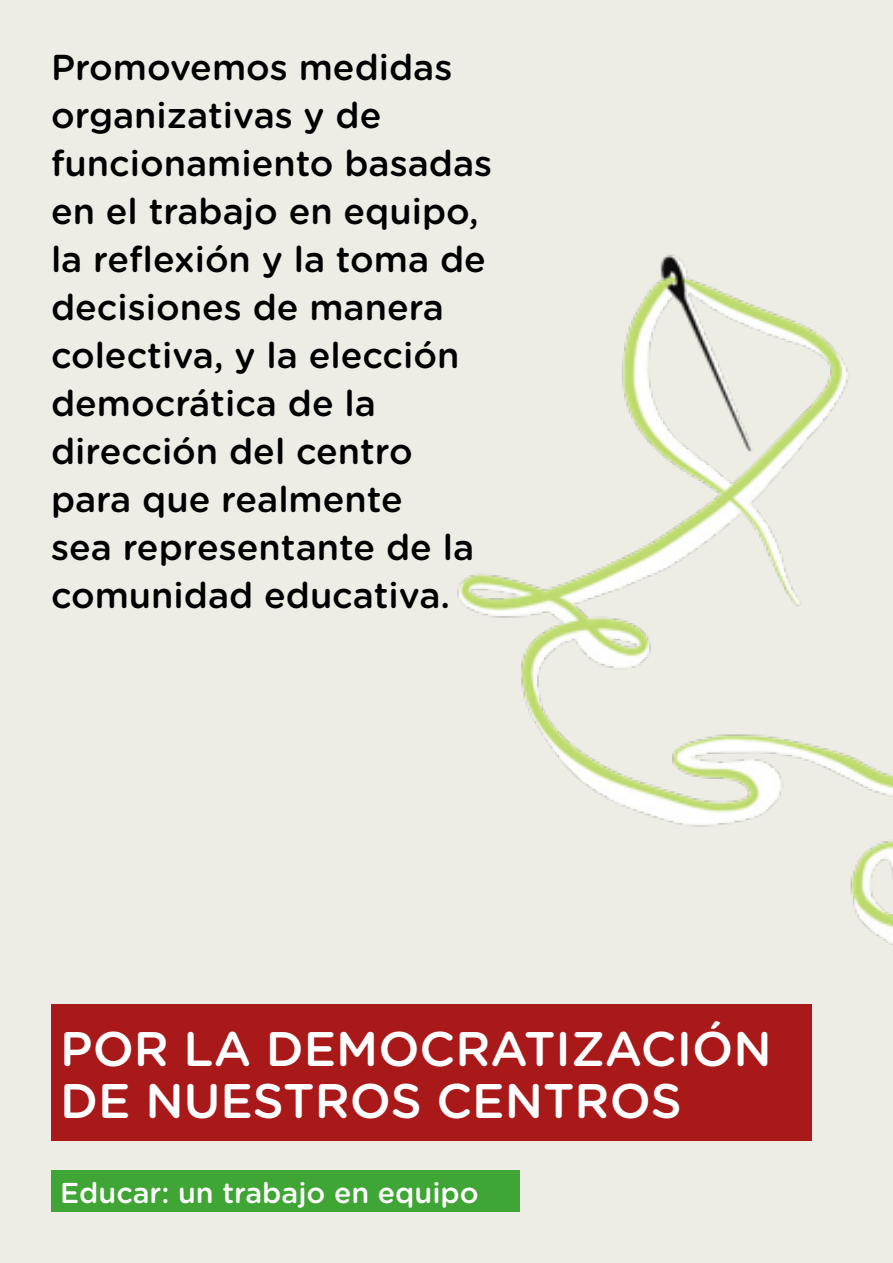
<style>
.page{position:relative;width:893px;height:1263px;background:#edede6}
.page>*{position:absolute;margin:0;border:0;box-sizing:border-box;transform-origin:0 0}
.t1{font:500 48.6px/52.2px "Gotham Rounded";color:#fff}
.t2{font:500 36px/48px "Gotham Rounded";color:#000}
.t3{font:500 28.8px "Gotham Rounded";color:#fff}
</style>
<div class="page">
<img style="left:457px;top:254px;width:436px;height:691px">
<div style="left:51px;top:1170px;width:468px;height:42px;background:#3fa535"></div>
<div style="left:51px;top:1004px;width:761px;height:137px;background:#aa191a"></div>
<p class="t2" style="left:51px;top:42px;width:443px">Promovemos medidas organizativas y de funcionamiento basadas en el trabajo en equipo, la reflexión y la toma de decisiones de manera colectiva, y la elección democrática de la dirección del centro para que realmente<br>sea representante de la comunidad educativa.</p>
<h1 class="t1" style="left:60px;top:1021px;width:713px">POR LA DEMOCRATIZACIÓN<br>DE NUESTROS CENTROS</h1>
<p class="t3" style="left:60px;top:1172px;width:420px">Educar: un trabajo en equipo</p>
</div>
